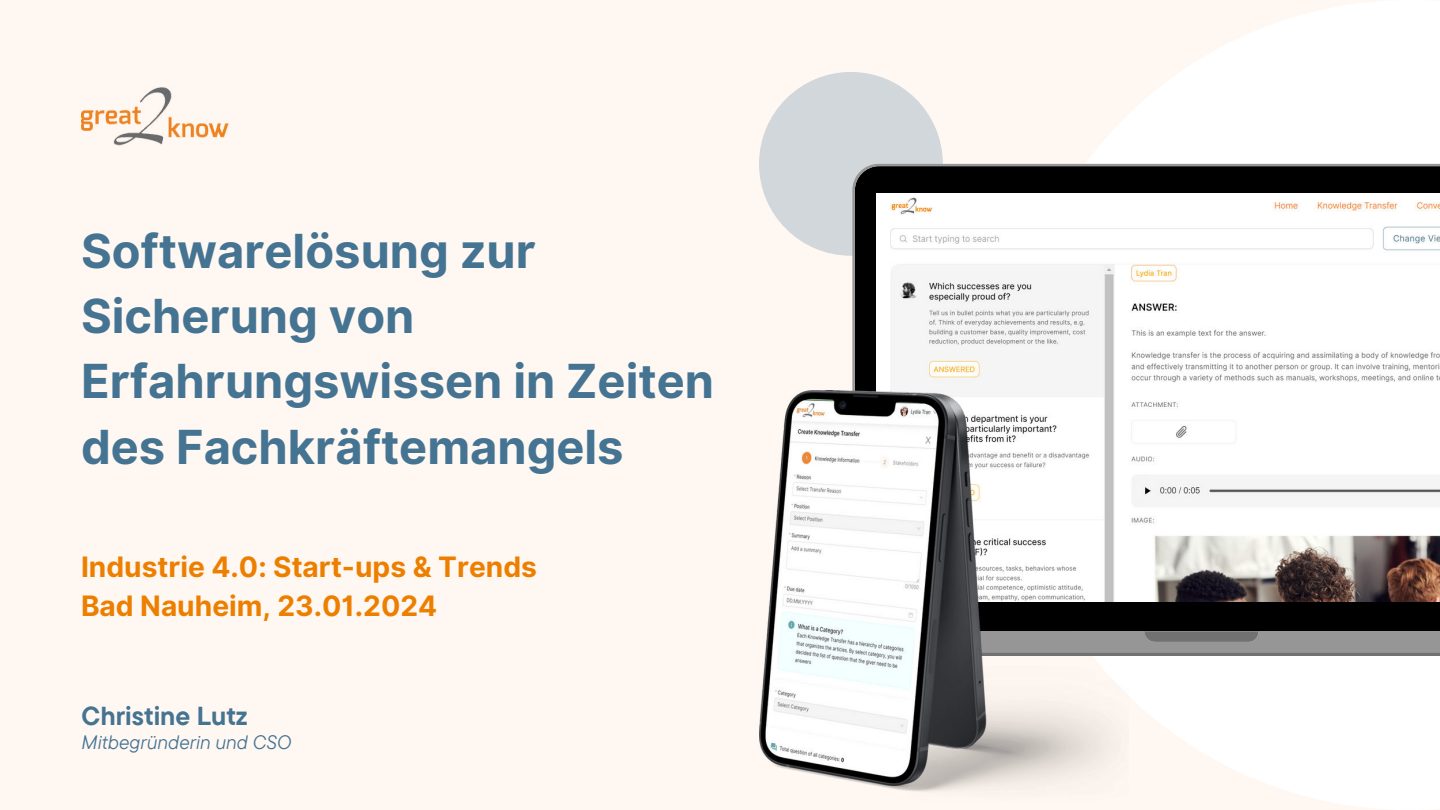
<style>
.page{position:relative;width:1440px;height:810px;background:#fff8f2}
.page>*{position:absolute;margin:0;border:0;box-sizing:border-box;transform-origin:0 0}
.t1{font:700 47px/65.3px "Inter";color:#457392}
.t2{font:700 28.1px/39px "Inter";color:#ed7f00}
.t3{font:700 25.9px "TT Commons Pro";color:#457392}
.t4{font:italic 19.4px "TT Commons Pro";color:#457392}
</style>
<div class="page">
<div style="left:1005px;top:0;width:435px;height:810px;background:linear-gradient(to right,#fff8f1,#fff)"></div>
<img style="left:81px;top:87px;width:148px;height:59px">
<div style="left:759px;top:72px;width:184px;height:184px;background:#d1d7da;border-radius:50%"></div>
<svg style="left:773px;top:164px;width:667px;height:488px;fill:#000"></svg>
<svg style="left:1145px;top:632px;width:113px;height:10px"></svg>
<svg style="left:1129px;top:652px;width:311px;height:4px"></svg>
<img style="left:876px;top:194px;width:564px;height:407px">
<img style="left:759px;top:391px;width:370px;height:419px">
<p class="t1" style="left:81px;top:219px;width:635px">Softwarelösung zur<br>Sicherung von<br>Erfahrungswissen in Zeiten des Fachkräftemangels</p>
<p class="t2" style="left:81px;top:548px;width:458px">Industrie 4.0: Start-ups &amp; Trends<br>Bad Nauheim, 23.01.2024</p>
<p class="t3" style="left:82px;top:696px;width:168px">Christine Lutz</p>
<p class="t4" style="left:82px;top:728px;width:212px">Mitbegründerin und CSO</p>
</div>
